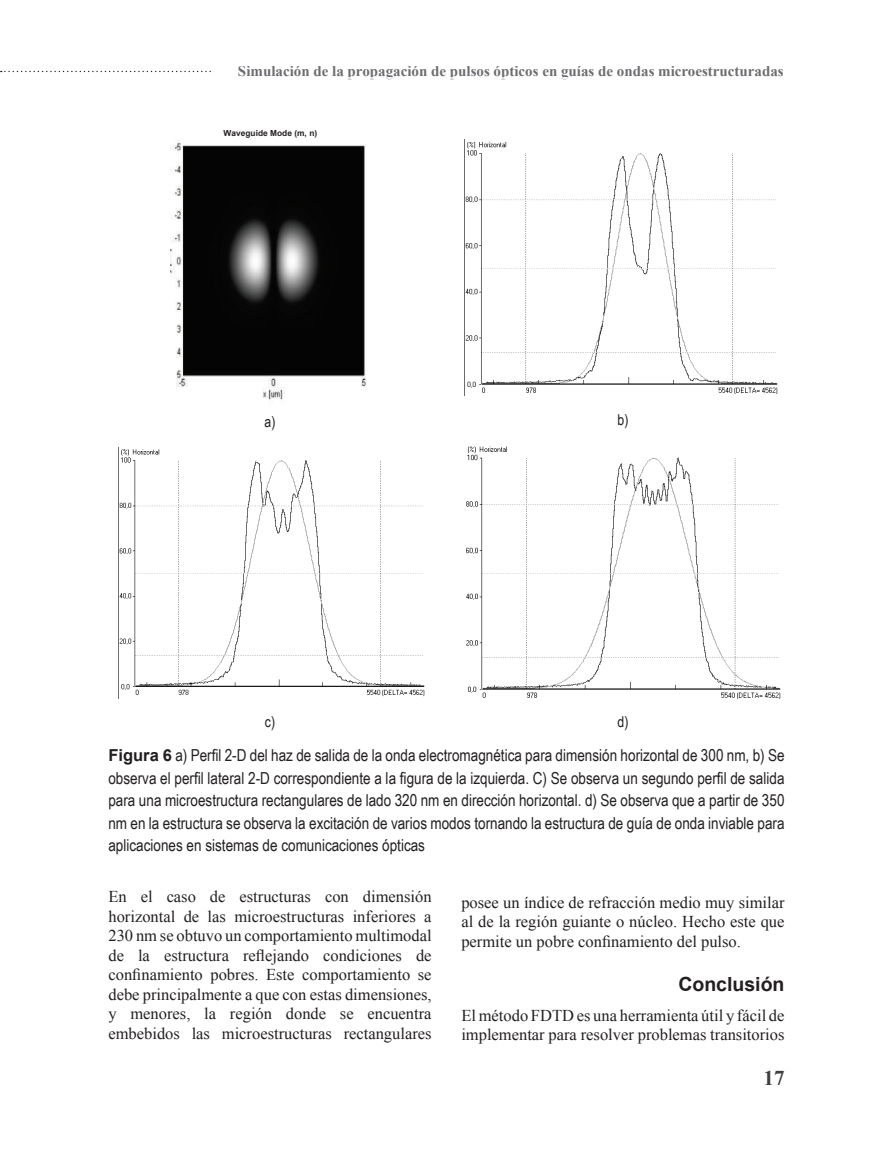
<style>
.page{position:relative;width:893px;height:1170px;background:#fff}
.page>*{position:absolute;margin:0;border:0;box-sizing:border-box;transform-origin:0 0}
.t1{font:700 21px "Times New Roman";color:#3e3e3f}
.t2{font:700 19.5px "Arial";color:#231f20}
.t3{font:16.5px/19.5px "Times New Roman";color:#231f20;text-align:justify}
.t4{font:16.5px/22.5px "Arial Narrow";color:#231f20;text-align:justify}
.t5{font:700 15px "Times New Roman";color:#6c6d70}
.t6{font:15px "Arial Narrow";color:#231f20}
.t7{font:700 8.4px "Arial";letter-spacing:.01em;color:#231f20}
.s1{font-family:"Arial";font-weight:700}
</style>
<div class="page">
<svg style="left:1px;top:71px;width:210px;height:1px"></svg>
<img style="left:171px;top:139px;width:196px;height:261px">
<svg style="left:214px;top:139px;width:126px;height:5px"></svg>
<img style="left:464px;top:140px;width:314px;height:255px">
<img style="left:118px;top:447px;width:307px;height:251px">
<img style="left:466px;top:446px;width:315px;height:253px">
<p class="t5" style="left:238px;top:61px;width:547px">Simulación de la propagación de pulsos ópticos en guías de ondas microestructuradas</p>
<p class="t7" style="left:224px;top:127px;width:95px">Waveguide Mode (m, n)</p>
<p class="t6" style="left:265px;top:410px;width:12px">a)</p>
<p class="t6" style="left:617px;top:408px;width:12px">b)</p>
<p class="t6" style="left:265px;top:711px;width:12px">c)</p>
<p class="t6" style="left:617px;top:711px;width:12px">d)</p>
<p class="t4" style="left:108px;top:743px;width:678px"><span class="s1">Figura 6</span> a) Perfil 2-D del haz de salida de la onda electromagnética para dimensión horizontal de 300 nm, b) Se observa el perfil lateral 2-D correspondiente a la figura de la izquierda. C) Se observa un segundo perfil de salida para una microestructura rectangulares de lado 320 nm en dirección horizontal. d) Se observa que a partir de 350 nm en la estructura se observa la excitación de varios modos tornando la estructura de guía de onda inviable para aplicaciones en sistemas de comunicaciones ópticas</p>
<p class="t3" style="left:108px;top:886px;width:325px">En el caso de estructuras con dimensión horizontal de las microestructuras inferiores a 230 nm se obtuvo un comportamiento multimodal de la estructura reflejando condiciones de confinamiento pobres. Este comportamiento se debe principalmente a que con estas dimensiones, y menores, la región donde se encuentra embebidos las microestructuras rectangulares</p>
<p class="t3" style="left:461px;top:892px;width:325px">posee un índice de refracción medio muy similar al de la región guiante o núcleo. Hecho este que permite un pobre confinamiento del pulso.</p>
<p class="t2" style="left:678px;top:970px;width:108px">Conclusión</p>
<p class="t3" style="left:461px;top:1005px;width:325px">El método FDTD es una herramienta útil y fácil de implementar para resolver problemas transitorios</p>
<p class="t1" style="left:763px;top:1063px;width:22px">17</p>
</div>
